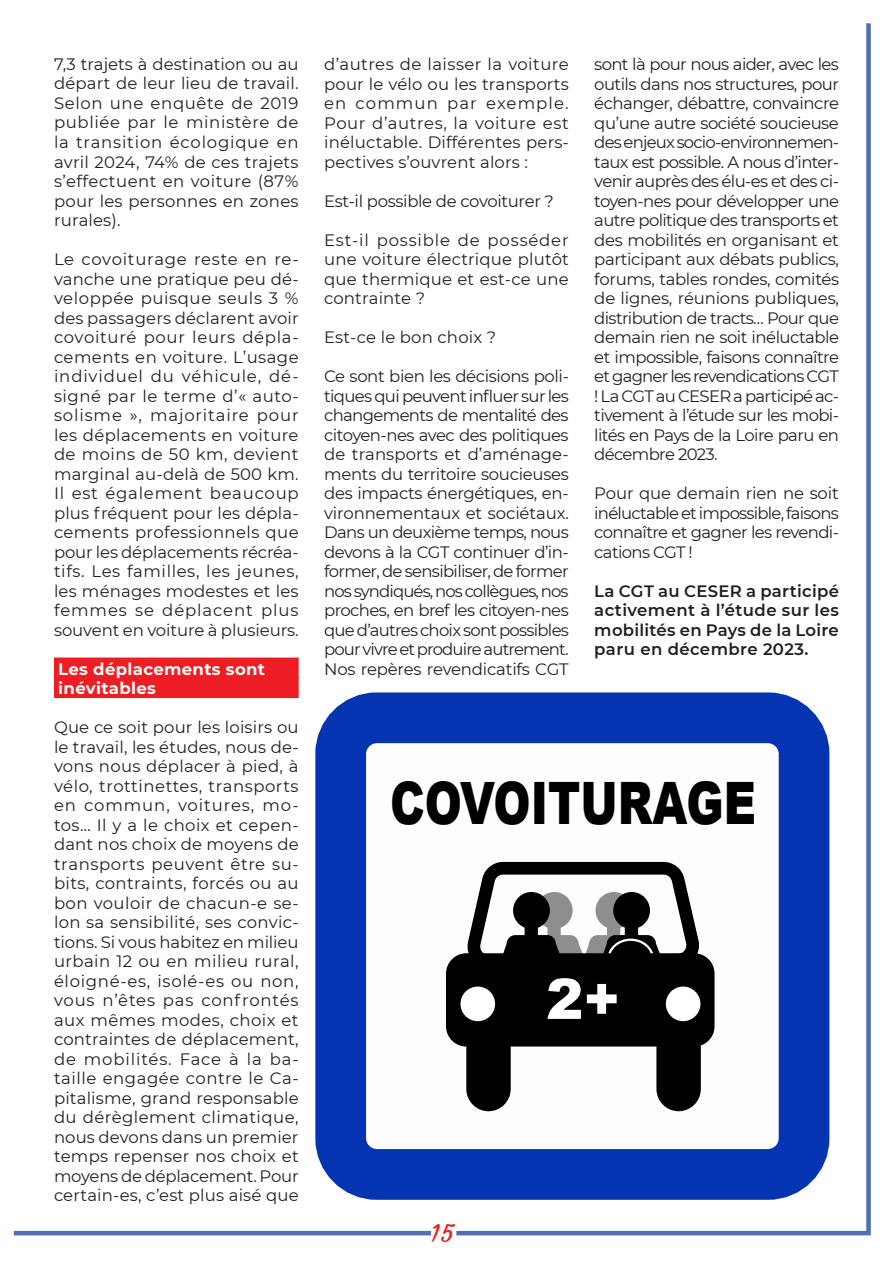
<style>
.page{position:relative;width:893px;height:1263px;background:#fff}
.page>*{position:absolute;margin:0;border:0;box-sizing:border-box;transform-origin:0 0}
.t1{font:900 58.5px "Arial";color:#000;scale:.76 1}
.t2{font:900 55.95px "Arial";color:#fff}
.t3{font:24px "Courgette";color:#ee1d23}
.t4{font:16.5px/19.5px "Montserrat";letter-spacing:-.005em;color:#231f20;text-align:justify}
.t5{font:600 16.5px/19.5px "Montserrat";letter-spacing:.02em;color:#231f20;text-align:justify}
.t6{font:700 16.5px/19.5px "Montserrat";letter-spacing:.02em;color:#fff}
</style>
<div class="page">
<hr style="left:14px;top:1231px;width:417px;height:4px;background:#506eb5">
<svg style="left:456px;top:23px;width:415px;height:1213px"></svg>
<div style="left:54px;top:657px;width:245px;height:21px;background:#ee1d23"></div>
<div style="left:54px;top:677px;width:245px;height:21px;background:#ee1d23"></div>
<div style="left:341px;top:718px;width:463px;height:456px;background:#fffdfd;border-radius:36px"></div>
<div style="left:315px;top:692px;width:514px;height:508px;border:51px solid #0434b1;border-radius:36px"></div>
<div style="left:446px;top:953px;width:268px;height:93px;background:#000;border-radius:20px"></div>
<div style="left:460px;top:986px;width:35px;height:35px;background:#fff;border-radius:50%"></div>
<div style="left:666px;top:986px;width:34px;height:35px;background:#fff;border-radius:50%"></div>
<div style="left:466px;top:1026px;width:45px;height:85px;background:#000;border-radius:22px"></div>
<div style="left:656px;top:1026px;width:45px;height:85px;background:#000;border-radius:22px"></div>
<svg style="left:466px;top:861px;width:244px;height:100px"></svg>
<p class="t4" style="left:54px;top:54px;width:246px">7,3 trajets à destination ou au départ de leur lieu de travail.<br>Selon une enquête de 2019 publiée par le ministère de la transition écologique en avril 2024, 74% de ces trajets s’effectuent en voiture (87% pour les personnes en zones rurales).</p>
<p class="t4" style="left:54px;top:249px;width:246px">Le covoiturage reste en re&shy;vanche une pratique peu dé&shy;veloppée puisque seuls 3 % des passagers déclarent avoir covoituré pour leurs dépla&shy;cements en voiture. L’usage individuel du véhicule, dé&shy;signé par le terme d’« auto&shy;solisme », majoritaire pour les déplacements en voiture de moins de 50 km, devient marginal au-delà de 500 km.<br>Il est également beaucoup plus fréquent pour les dépla&shy;cements professionnels que pour les déplacements récréa&shy;tifs. Les familles, les jeunes, les ménages modestes et les femmes se déplacent plus souvent en voiture à plusieurs.</p>
<p class="t6" style="left:58px;top:658px;width:208px">Les déplacements sont inévitables</p>
<p class="t4" style="left:54px;top:717px;width:246px">Que ce soit pour les loisirs ou le travail, les études, nous de&shy;vons nous déplacer à pied, à vélo, trottinettes, transports en commun, voitures, mo&shy;tos… Il y a le choix et cepen&shy;dant nos choix de moyens de transports peuvent être su&shy;bits, contraints, forcés ou au bon vouloir de chacun-e se&shy;lon sa sensibilité, ses convic&shy;tions. Si vous habitez en milieu urbain 12 ou en milieu rural, éloigné-es, isolé-es ou non, vous n’êtes pas confrontés aux mêmes modes, choix et contraintes de déplacement, de mobilités. Face à la ba&shy;taille engagée contre le Ca&shy;pitalisme, grand responsable du dérèglement climatique, nous devons dans un premier temps repenser nos choix et moyens de déplacement. Pour certain-es, c’est plus aisé que</p>
<p class="t4" style="left:324px;top:54px;width:246px">d’autres de laisser la voiture pour le vélo ou les transports en commun par exemple.<br>Pour d’autres, la voiture est inéluctable. Différentes pers&shy;pectives s’ouvrent alors :</p>
<p class="t4" style="left:324px;top:190px;width:231px">Est-il possible de covoiturer ?</p>
<p class="t4" style="left:324px;top:229px;width:246px">Est-il possible de posséder une voiture électrique plutôt que thermique et est-ce une contrainte ?</p>
<p class="t4" style="left:324px;top:327px;width:174px">Est-ce le bon choix ?</p>
<p class="t4" style="left:324px;top:366px;width:246px">Ce sont bien les décisions poli&shy;tiques qui peuvent influer sur les changements de mentalité des citoyen-nes avec des politiques de transports et d’aménage&shy;ments du territoire soucieuses des impacts énergétiques, en&shy;vironnementaux et sociétaux.<br>Dans un deuxième temps, nous devons à la CGT continuer d’in&shy;former, de sensibiliser, de former nos syndiqués, nos collègues, nos proches, en bref les citoyen-nes que d’autres choix sont possibles pour vivre et produire autrement.<br>Nos repères revendicatifs CGT</p>
<p class="t4" style="left:594px;top:54px;width:246px">sont là pour nous aider, avec les outils dans nos structures, pour échanger, débattre, convaincre qu’une autre société soucieuse des enjeux socio-environnemen&shy;taux est possible. A nous d’inter&shy;venir auprès des élu-es et des ci&shy;toyen-nes pour développer une autre politique des transports et des mobilités en organisant et participant aux débats publics, forums, tables rondes, comités de lignes, réunions publiques, distribution de tracts… Pour que demain rien ne soit inéluctable et impossible, faisons connaître et gagner les revendications CGT ! La CGT au CESER a participé ac&shy;tivement à l’étude sur les mobi&shy;lités en Pays de la Loire paru en décembre 2023.</p>
<p class="t4" style="left:594px;top:483px;width:246px">Pour que demain rien ne soit inéluctable et impossible, faisons connaître et gagner les revendi&shy;cations CGT !</p>
<p class="t5" style="left:594px;top:580px;width:246px">La CGT au CESER a participé activement à l’étude sur les mobilités en Pays de la Loire paru en décembre 2023.</p>
<h1 class="t1" style="left:390px;top:760px;width:483px">COVOITURAGE</h1>
<h3 class="t3" style="left:430px;top:1219px;width:25px">15</h3>
<h2 class="t2" style="left:546px;top:958px;width:76px">2+</h2>
</div>
